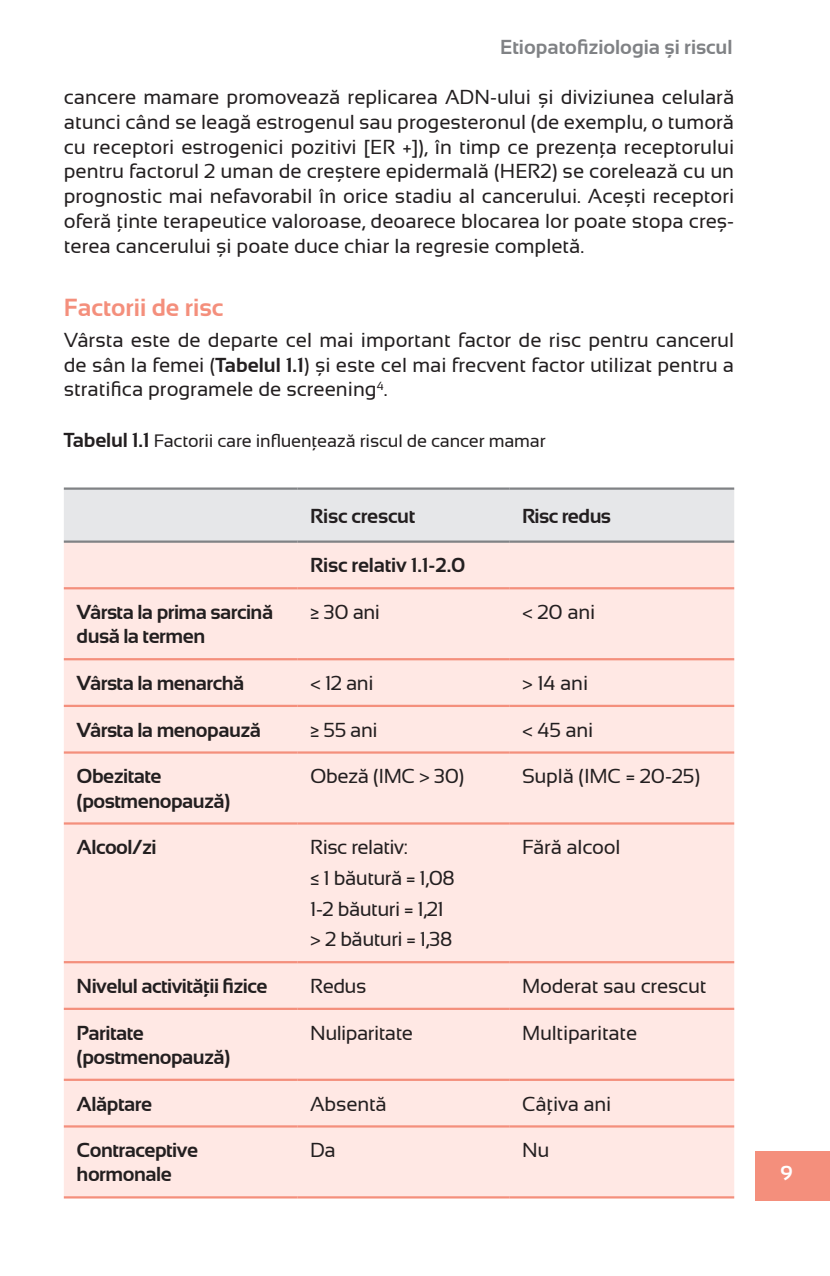
<style>
.page{position:relative;width:830px;height:1276px;background:#fff}
.page>*{position:absolute;margin:0;border:0;box-sizing:border-box;transform-origin:0 0}
.alcim_1{font:700 24.75px "Sansation";color:#f48f7c}
.text{font:20.25px/24.8px "Sansation";color:#231f20;text-align:justify}
.tablazat_szoveg{font:700 20.25px/24.3px "Sansation";letter-spacing:-.025em;color:#231f20}
.tablazat_szoveg-2{font:20.25px "Sansation";letter-spacing:-.01em;color:#231f20}
.t1{font:700 20.25px "Sansation";color:#808285}
.t2{font:700 20.25px "Sansation";color:#fff}
.tablazat{font:18px "Sansation";letter-spacing:-.01em;color:#231f20}
.s1{font-weight:700}
.s2{font-weight:700;font-size:20.25px}
</style>
<div class="page">
<div style="left:755px;top:1150px;width:74px;height:50px;background:#f48f7c"></div>
<div style="left:64px;top:490px;width:669px;height:50px;background:#e6e7e9"></div>
<div style="left:64px;top:543px;width:669px;height:653px;background:#ffe8e4"></div>
<hr style="left:64px;top:587px;width:233px;height:2px;background:#f48f7c">
<hr style="left:297px;top:587px;width:212px;height:2px;background:#f48f7c">
<hr style="left:509px;top:587px;width:224px;height:2px;background:#f48f7c">
<hr style="left:64px;top:658px;width:233px;height:2px;background:#f48f7c">
<hr style="left:297px;top:658px;width:212px;height:2px;background:#f48f7c">
<hr style="left:509px;top:658px;width:224px;height:2px;background:#f48f7c">
<hr style="left:64px;top:705px;width:233px;height:2px;background:#f48f7c">
<hr style="left:297px;top:705px;width:212px;height:2px;background:#f48f7c">
<hr style="left:509px;top:705px;width:224px;height:2px;background:#f48f7c">
<hr style="left:64px;top:751px;width:233px;height:2px;background:#f48f7c">
<hr style="left:297px;top:751px;width:212px;height:2px;background:#f48f7c">
<hr style="left:509px;top:751px;width:224px;height:2px;background:#f48f7c">
<hr style="left:64px;top:822px;width:233px;height:2px;background:#f48f7c">
<hr style="left:297px;top:822px;width:212px;height:2px;background:#f48f7c">
<hr style="left:509px;top:822px;width:224px;height:2px;background:#f48f7c">
<hr style="left:64px;top:961px;width:233px;height:2px;background:#f48f7c">
<hr style="left:297px;top:961px;width:212px;height:2px;background:#f48f7c">
<hr style="left:509px;top:961px;width:224px;height:2px;background:#f48f7c">
<hr style="left:64px;top:1007px;width:233px;height:3px;background:#f48f7c">
<hr style="left:297px;top:1007px;width:212px;height:3px;background:#f48f7c">
<hr style="left:509px;top:1007px;width:224px;height:3px;background:#f48f7c">
<hr style="left:64px;top:1078px;width:233px;height:3px;background:#f48f7c">
<hr style="left:297px;top:1078px;width:212px;height:3px;background:#f48f7c">
<hr style="left:509px;top:1078px;width:224px;height:3px;background:#f48f7c">
<hr style="left:64px;top:1125px;width:233px;height:2px;background:#f48f7c">
<hr style="left:297px;top:1125px;width:212px;height:2px;background:#f48f7c">
<hr style="left:509px;top:1125px;width:224px;height:2px;background:#f48f7c">
<hr style="left:64px;top:1196px;width:233px;height:2px;background:#f48f7c">
<hr style="left:297px;top:1196px;width:212px;height:2px;background:#f48f7c">
<hr style="left:509px;top:1196px;width:224px;height:2px;background:#f48f7c">
<hr style="left:64px;top:487px;width:233px;height:3px;background:#808285">
<hr style="left:297px;top:487px;width:212px;height:3px;background:#808285">
<hr style="left:509px;top:487px;width:224px;height:3px;background:#808285">
<hr style="left:64px;top:540px;width:233px;height:3px;background:#808285">
<hr style="left:297px;top:540px;width:212px;height:3px;background:#808285">
<hr style="left:509px;top:540px;width:224px;height:3px;background:#808285">
<p class="t1" style="left:500px;top:36px;width:234px">Etiopatofiziologia și riscul</p>
<p class="text" style="left:64px;top:85px;width:671px">cancere mamare promovează replicarea ADN-ului și diviziunea celulară atunci când se leagă estrogenul sau progesteronul (de exemplu, o tumoră cu receptori estrogenici pozitivi [ER +]), în timp ce prezența receptorului pentru factorul 2 uman de creștere epidermală (HER2) se corelează cu un prognostic mai nefavorabil în orice stadiu al cancerului. Acești receptori oferă ținte terapeutice valoroase, deoarece blocarea lor poate stopa creș&shy;terea cancerului și poate duce chiar la regresie completă.</p>
<p class="alcim_1" style="left:64px;top:293px;width:161px">Factorii de risc</p>
<p class="text" style="left:64px;top:327px;width:671px">Vârsta este de departe cel mai important factor de risc pentru cancerul de sân la femei (<span class="s1">Tabelul 1.1</span>) și este cel mai frecvent factor utilizat pentru a stratifica programele de screening<sup>4</sup>.</p>
<p class="tablazat" style="left:64px;top:430px;width:483px"><span class="s2">Tabelul 1.1</span> Factorii care influențează riscul de cancer mamar</p>
<p class="tablazat_szoveg" style="left:310px;top:503px;width:107px">Risc crescut</p>
<p class="tablazat_szoveg" style="left:521px;top:503px;width:90px">Risc redus</p>
<p class="tablazat_szoveg" style="left:310px;top:553px;width:156px">Risc relativ 1.1-2.0</p>
<p class="tablazat_szoveg" style="left:77px;top:600px;width:198px">Vârsta la prima sarcină dusă la termen</p>
<p class="tablazat_szoveg-2" style="left:310px;top:600px;width:71px">≥ 30 ani</p>
<p class="tablazat_szoveg-2" style="left:521px;top:600px;width:75px">&lt; 20 ani</p>
<p class="tablazat_szoveg" style="left:77px;top:671px;width:169px">Vârsta la menarchă</p>
<p class="tablazat_szoveg-2" style="left:310px;top:671px;width:65px">&lt; 12 ani</p>
<p class="tablazat_szoveg-2" style="left:521px;top:671px;width:68px">&gt; 14 ani</p>
<p class="tablazat_szoveg" style="left:77px;top:717px;width:186px">Vârsta la menopauză</p>
<p class="tablazat_szoveg-2" style="left:310px;top:718px;width:69px">≥ 55 ani</p>
<p class="tablazat_szoveg-2" style="left:521px;top:718px;width:73px">&lt; 45 ani</p>
<p class="tablazat_szoveg" style="left:77px;top:764px;width:155px">Obezitate (postmenopauză)</p>
<p class="tablazat_szoveg-2" style="left:310px;top:765px;width:155px">Obeză (IMC &gt; 30)</p>
<p class="tablazat_szoveg-2" style="left:521px;top:765px;width:179px">Suplă (IMC = 20-25)</p>
<p class="tablazat_szoveg" style="left:77px;top:835px;width:81px">Alcool/zi</p>
<p class="tablazat_szoveg-2" style="left:310px;top:836px;width:99px">Risc relativ:</p>
<p class="tablazat_szoveg-2" style="left:310px;top:866px;width:146px">≤ 1 băutură = 1,08</p>
<p class="tablazat_szoveg-2" style="left:310px;top:897px;width:135px">1-2 băuturi = 1,21</p>
<p class="tablazat_szoveg-2" style="left:310px;top:928px;width:143px">&gt; 2 băuturi = 1,38</p>
<p class="tablazat_szoveg-2" style="left:521px;top:836px;width:100px">Fără alcool</p>
<p class="tablazat_szoveg" style="left:77px;top:973px;width:192px">Nivelul activității fizice</p>
<p class="tablazat_szoveg-2" style="left:310px;top:974px;width:58px">Redus</p>
<p class="tablazat_szoveg-2" style="left:521px;top:974px;width:186px">Moderat sau crescut</p>
<p class="tablazat_szoveg" style="left:77px;top:1020px;width:155px">Paritate (postmenopauză)</p>
<p class="tablazat_szoveg-2" style="left:310px;top:1021px;width:104px">Nuliparitate</p>
<p class="tablazat_szoveg-2" style="left:521px;top:1021px;width:117px">Multiparitate</p>
<p class="tablazat_szoveg" style="left:77px;top:1091px;width:77px">Alăptare</p>
<p class="tablazat_szoveg-2" style="left:310px;top:1092px;width:78px">Absentă</p>
<p class="tablazat_szoveg-2" style="left:521px;top:1092px;width:91px">Câțiva ani</p>
<p class="tablazat_szoveg" style="left:77px;top:1138px;width:123px">Contraceptive hormonale</p>
<p class="tablazat_szoveg-2" style="left:310px;top:1138px;width:27px">Da</p>
<p class="tablazat_szoveg-2" style="left:521px;top:1138px;width:29px">Nu</p>
<p class="t2" style="left:779px;top:1162px;width:14px">9</p>
</div>
